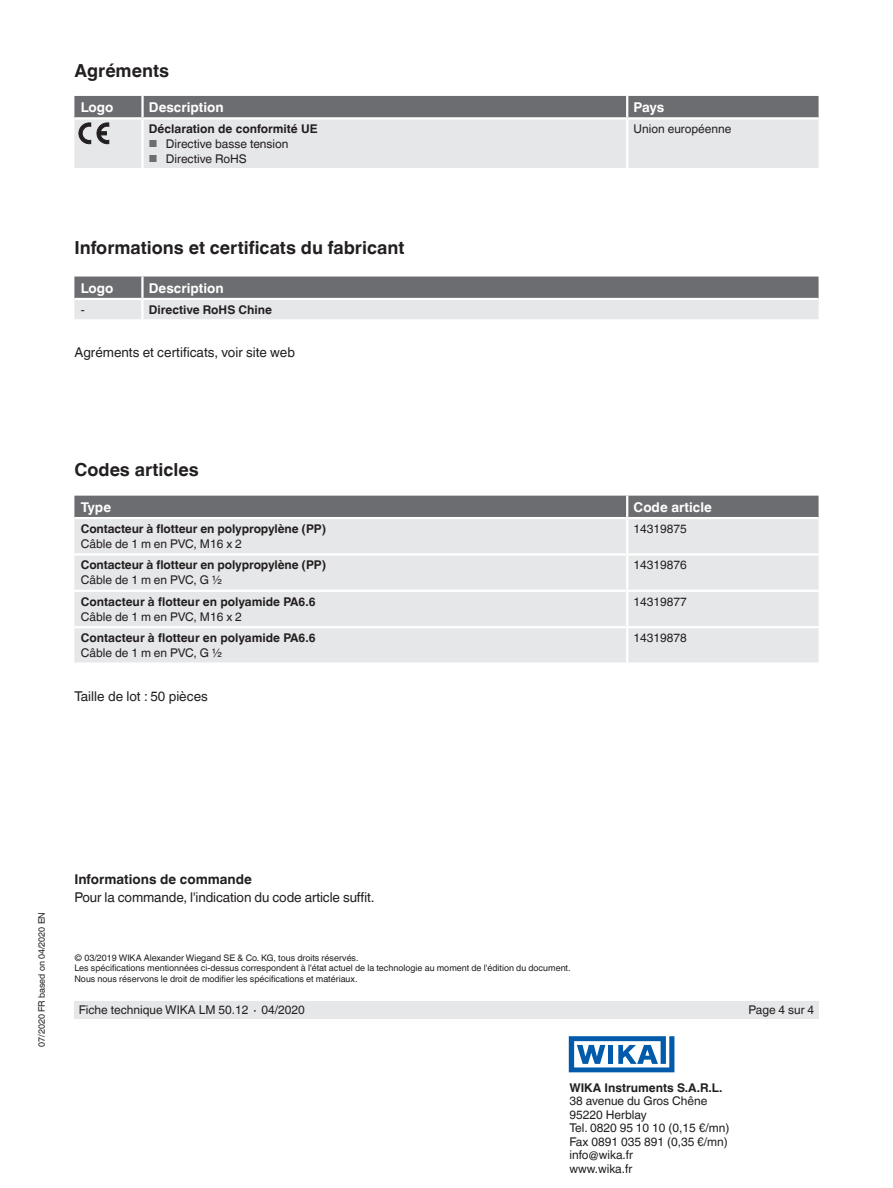
<style>
.page{position:relative;width:893px;height:1188px;background:#fff}
.page>*{position:absolute;margin:0;border:0;box-sizing:border-box;transform-origin:0 0}
.t1{font:700 18px "Helvetica World";color:#231f20}
.t2{font:13.5px "Helvetica World";color:#231f20}
.t3{font:700 13.5px "Helvetica World";color:#fff}
.t4{font:700 13.5px "Helvetica World";color:#231f20}
.t5{font:12px/13.5px "Helvetica World";color:#231f20}
.t6{font:700 12px "Helvetica World";color:#231f20}
.t7{font:9px/10.5px "Helvetica World";color:#231f20}
.s1{font-size:10.2px;color:#6c6d70}
</style>
<div class="page">
<div style="left:74px;top:1001px;width:745px;height:17px;background:#e6e7e9"></div>
<div style="left:74px;top:496px;width:745px;height:21px;background:#6c6d70"></div>
<div style="left:74px;top:519px;width:745px;height:143px;background:#e6e7e9"></div>
<hr style="left:74px;top:590px;width:553px;height:2px;background:#fff">
<hr style="left:74px;top:626px;width:553px;height:2px;background:#fff">
<hr style="left:627px;top:590px;width:192px;height:2px;background:#fff">
<hr style="left:627px;top:626px;width:192px;height:2px;background:#fff">
<hr style="left:626px;top:519px;width:2px;height:34px;background:#fff">
<hr style="left:627px;top:553px;width:192px;height:3px;background:#fff">
<hr style="left:626px;top:556px;width:2px;height:34px;background:#fff">
<hr style="left:626px;top:592px;width:2px;height:34px;background:#fff">
<hr style="left:626px;top:628px;width:2px;height:34px;background:#fff">
<hr style="left:74px;top:553px;width:553px;height:3px;background:#fff">
<hr style="left:626px;top:496px;width:2px;height:21px;background:#fff">
<svg style="left:74px;top:277px;width:745px;height:42px;background:#a6a7aa"></svg>
<hr style="left:142px;top:298px;width:677px;height:2px;background:#fff">
<hr style="left:74px;top:298px;width:68px;height:2px;background:#fff">
<hr style="left:141px;top:300px;width:3px;height:19px;background:#fff">
<hr style="left:141px;top:277px;width:3px;height:21px;background:#fff">
<svg style="left:74px;top:96px;width:745px;height:72px;background:#c2c2c5"></svg>
<svg style="left:569px;top:1036px;width:105px;height:36px"></svg>
<h1 class="t1" style="left:74px;top:60px;width:96px">Agréments</h1>
<p class="t3" style="left:81px;top:99px;width:34px">Logo</p>
<p class="t3" style="left:149px;top:99px;width:76px">Description</p>
<p class="t3" style="left:634px;top:99px;width:32px">Pays</p>
<p class="t6" style="left:149px;top:122px;width:170px">Déclaration de conformité UE</p>
<p class="t5" style="left:149px;top:137px;width:141px"><span class="s1">■</span> Directive basse tension</p>
<p class="t5" style="left:149px;top:152px;width:99px"><span class="s1">■</span> Directive RoHS</p>
<p class="t5" style="left:634px;top:122px;width:99px">Union européenne</p>
<h1 class="t1" style="left:74px;top:238px;width:331px">Informations et certificats du fabricant</h1>
<p class="t3" style="left:81px;top:280px;width:34px">Logo</p>
<p class="t3" style="left:149px;top:280px;width:76px">Description</p>
<p class="t5" style="left:81px;top:303px;width:5px">-</p>
<p class="t6" style="left:149px;top:303px;width:125px">Directive RoHS Chine</p>
<p class="t2" style="left:74px;top:345px;width:222px">Agréments et certificats, voir site web</p>
<h1 class="t1" style="left:74px;top:460px;width:126px">Codes articles</h1>
<p class="t3" style="left:81px;top:499px;width:32px">Type</p>
<p class="t3" style="left:634px;top:499px;width:80px">Code article</p>
<p class="t6" style="left:81px;top:522px;width:247px">Contacteur à flotteur en polypropylène (PP)</p>
<p class="t5" style="left:81px;top:537px;width:163px">Câble de 1 m en PVC, M16 x 2</p>
<p class="t5" style="left:634px;top:522px;width:55px">14319875</p>
<p class="t6" style="left:81px;top:558px;width:247px">Contacteur à flotteur en polypropylène (PP)</p>
<p class="t5" style="left:81px;top:574px;width:143px">Câble de 1 m en PVC, G ½</p>
<p class="t5" style="left:634px;top:559px;width:55px">14319876</p>
<p class="t6" style="left:81px;top:595px;width:236px">Contacteur à flotteur en polyamide PA6.6</p>
<p class="t5" style="left:81px;top:610px;width:163px">Câble de 1 m en PVC, M16 x 2</p>
<p class="t5" style="left:634px;top:595px;width:55px">14319877</p>
<p class="t6" style="left:81px;top:631px;width:236px">Contacteur à flotteur en polyamide PA6.6</p>
<p class="t5" style="left:81px;top:646px;width:143px">Câble de 1 m en PVC, G ½</p>
<p class="t5" style="left:634px;top:631px;width:55px">14319878</p>
<p class="t2" style="left:74px;top:688px;width:135px">Taille de lot : 50 pièces</p>
<p class="t7" style="left:36px;top:1047px;width:136px;rotate:-90deg">07/2020 FR based on 04/2020 EN</p>
<p class="t4" style="left:74px;top:872px;width:179px">Informations de commande</p>
<p class="t2" style="left:74px;top:890px;width:302px">Pour la commande, l'indication du code article suffit.</p>
<p class="t7" style="left:74px;top:953px;width:498px">© 03/2019 WIKA Alexander Wiegand SE &amp; Co. KG, tous droits réservés.<br>Les spécifications mentionnées ci-dessus correspondent à l'état actuel de la technologie au moment de l'édition du document.<br>Nous nous réservons le droit de modifier les spécifications et matériaux.</p>
<p class="t5" style="left:79px;top:1003px;width:228px">Fiche technique WIKA LM 50.12 ∙ 04/2020</p>
<p class="t5" style="left:748px;top:1003px;width:67px">Page 4 sur 4</p>
<p class="t6" style="left:569px;top:1080px;width:154px">WIKA Instruments S.A.R.L.</p>
<p class="t5" style="left:569px;top:1094px;width:161px">38 avenue du Gros Chêne<br>95220 Herblay<br>Tel. 0820 95 10 10 (0,15 €/mn)<br>Fax 0891 035 891 (0,35 €/mn) info@wika.fr<br>www.wika.fr</p>
</div>
